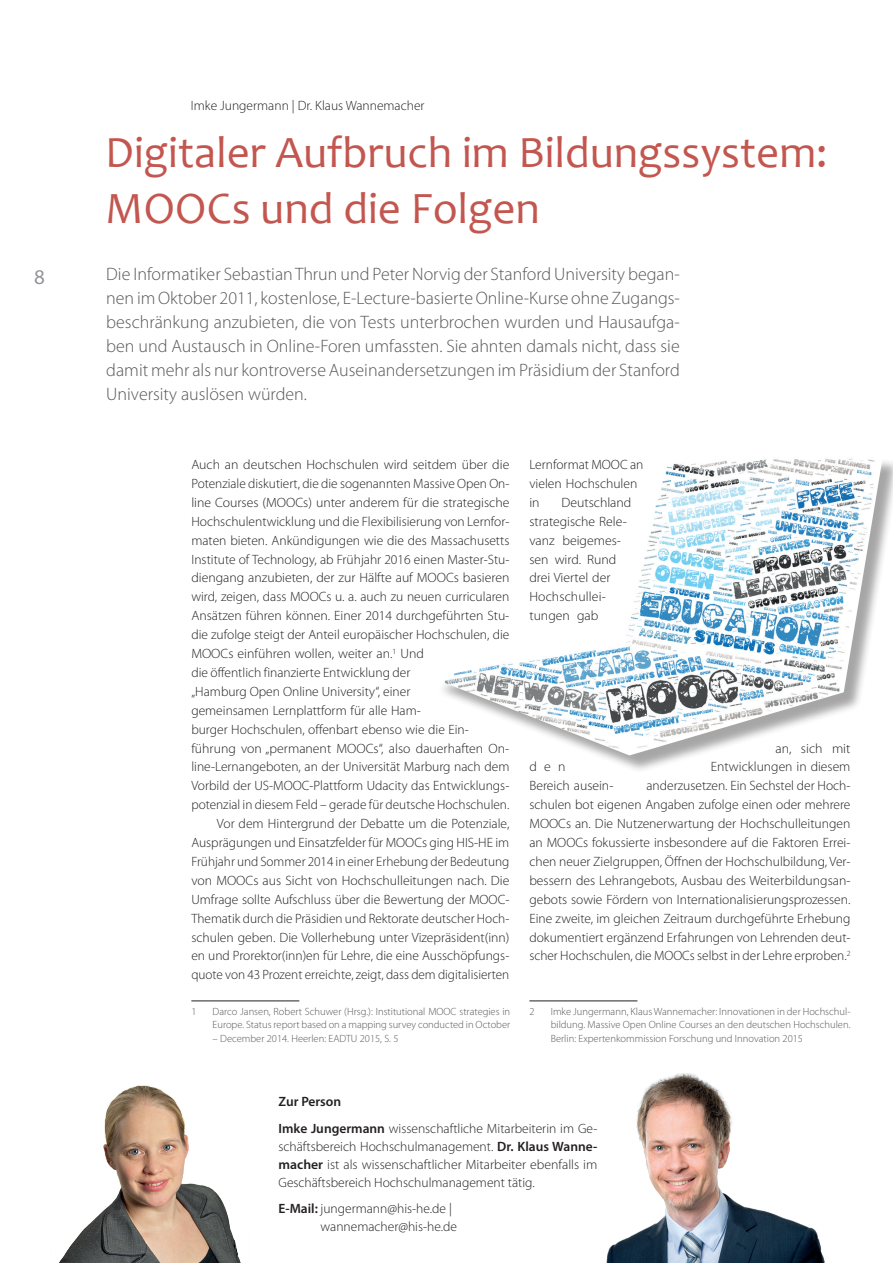
<style>
.page{position:relative;width:893px;height:1263px;background:#fff}
.page>*{position:absolute;margin:0;border:0;box-sizing:border-box;transform-origin:0 0}
.Überschrift_1{font:45px/56.7px "Candara";color:#c3564f}
.t1{font:21px "Myriad Pro";color:#939598}
.Einführungstext{font:300 18px/24px "Myriad Pro";color:#57585a;text-align:justify}
.Fliesstext{font:300 13.5px/18.9px "Myriad Pro";color:#231f20}
.Fliesstext_mit_Erstz{font:300 13.5px/18.9px "Myriad Pro";color:#231f20;text-align:justify}
.Autorennamen{font:300 13.5px "Myriad Pro";color:#231f20}
.Fliesstext-2{font:600 13.5px "Myriad Pro";color:#231f20}
.Fußnote{font:300 10.5px/13.6px "Myriad Pro";color:#57585a}
.s1{font-weight:600}
</style>
<div class="page">
<hr style="left:191px;top:1000px;width:108px;height:1px;background:#231f20">
<hr style="left:529px;top:1000px;width:108px;height:1px;background:#231f20">
<div style="left:437px;top:457px;width:456px;height:317px;background:#231f20;opacity:.4"></div>
<img style="left:437px;top:457px;width:446px;height:298px">
<img style="left:606px;top:1073px;width:219px;height:190px">
<img style="left:59px;top:1085px;width:182px;height:178px">
<h2 class="t1" style="left:34px;top:264px;width:12px">8</h2>
<p class="Autorennamen" style="left:191px;top:97px;width:235px">Imke Jungermann | Dr. Klaus Wannemacher</p>
<p class="Überschrift_1" style="left:105px;top:123px;width:724px">Digitaler Aufbruch im Bildungssystem:<br>MOOCs und die Folgen</p>
<p class="Einführungstext" style="left:106px;top:262px;width:575px">Die Informatiker Sebastian Thrun und Peter Norvig der Stanford University began&shy;nen im Oktober 2011, kostenlose, E-Lecture-basierte Online-Kurse ohne Zugangs&shy;beschränkung anzubieten, die von Tests unterbrochen wurden und Hausaufga&shy;ben und Austausch in Online-Foren umfassten. Sie ahnten damals nicht, dass sie damit mehr als nur kontroverse Auseinandersetzungen im Präsidium der Stanford University auslösen würden.</p>
<p class="Fliesstext" style="left:191px;top:455px;width:320px">Auch an deutschen Hochschulen wird seitdem über die Potenziale diskutiert, die die sogenannten Massive Open On&shy;line Courses (MOOCs) unter anderem für die strategische Hochschulentwicklung und die Flexibilisierung von Lernfor&shy;maten bieten. Ankündigungen wie die des Massachusetts Institute of Technology, ab Frühjahr 2016 einen Master-Stu&shy;diengang anzubieten, der zur Hälfte auf MOOCs basieren wird, zeigen, dass MOOCs u. a. auch zu neuen curricularen Ansätzen führen können. Einer 2014 durchgeführten Stu&shy;die zufolge steigt der Anteil europäischer Hochschulen, die MOOCs einführen wollen, weiter an.<sup>1</sup> Und<br>die öffentlich finanzierte Entwicklung der<br>„Hamburg Open Online University“, einer<br>gemeinsamen Lernplattform für alle Ham-<br>burger Hochschulen, offenbart ebenso wie die Ein&shy;führung von „permanent MOOCs“, also dauerhaften On&shy;line-Lernangeboten, an der Universität Marburg nach dem Vorbild der US-MOOC-Plattform Udacity das Entwicklungs&shy;potenzial in diesem Feld – gerade für deutsche Hochschulen.</p>
<p class="Fliesstext_mit_Erstz" style="left:191px;top:814px;width:320px;text-indent:26px">Vor dem Hintergrund der Debatte um die Potenziale, Ausprägungen und Einsatzfelder für MOOCs ging HIS-HE im Frühjahr und Sommer 2014 in einer Erhebung der Bedeutung von MOOCs aus Sicht von Hochschulleitungen nach. Die Umfrage sollte Aufschluss über die Bewertung der MOOC-Thematik durch die Präsidien und Rektorate deutscher Hoch&shy;schulen geben. Die Vollerhebung unter Vizepräsident(inn) en und Prorektor(inn)en für Lehre, die eine Ausschöpfungs&shy;quote von 43 Prozent erreichte, zeigt, dass dem digitalisierten</p>
<p class="Fußnote" style="left:191px;top:1004px;width:7px">1</p>
<p class="Fußnote" style="left:213px;top:1004px;width:299px">Darco Jansen, Robert Schuwer (Hrsg.): Institutional MOOC strategies in<br>Europe. Status report based on a mapping survey conducted in October</p>
<p class="Fußnote" style="left:213px;top:1031px;width:187px">– December 2014. Heerlen: EADTU 2015, S. 5</p>
<p class="Fliesstext" style="left:529px;top:455px;width:115px">Lernformat MOOC an vielen Hochschulen in</p>
<p class="Fliesstext" style="left:529px;top:493px;width:104px;text-indent:32px">Deutschland strategische Rele&shy;vanz beigemes&shy;sen wird. Rund drei Viertel der<br>Hochschullei&shy;tungen gab</p>
<p class="Fliesstext" style="left:775px;top:738px;width:77px">an, sich mit</p>
<p class="Fliesstext" style="left:529px;top:757px;width:38px">den</p>
<p class="Fliesstext" style="left:711px;top:757px;width:141px">Entwicklungen in diesem</p>
<p class="Fliesstext" style="left:529px;top:776px;width:86px">Bereich ausein-</p>
<p class="Fliesstext" style="left:529px;top:776px;width:323px;text-align:justify;text-indent:117px">anderzusetzen. Ein Sechstel der Hoch&shy;schulen bot eigenen Angaben zufolge einen oder mehrere MOOCs an. Die Nutzenerwartung der Hochschulleitungen an MOOCs fokussierte insbesondere auf die Faktoren Errei&shy;chen neuer Zielgruppen, Öffnen der Hochschulbildung, Ver&shy;bessern des Lehrangebots, Ausbau des Weiterbildungsan&shy;gebots sowie Fördern von Internationalisierungsprozessen.<br>Eine zweite, im gleichen Zeitraum durchgeführte Erhebung dokumentiert ergänzend Erfahrungen von Lehrenden deut&shy;scher Hochschulen, die MOOCs selbst in der Lehre erproben.<sup>2</sup></p>
<p class="Fußnote" style="left:529px;top:1004px;width:7px">2</p>
<p class="Fußnote" style="left:551px;top:1004px;width:301px;text-align:justify">Imke Jungermann, Klaus Wannemacher: Innovationen in der Hochschul&shy;bildung. Massive Open Online Courses an den deutschen Hochschulen.<br>Berlin: Expertenkommission Forschung und Innovation 2015</p>
<p class="Fliesstext-2" style="left:279px;top:1093px;width:64px">Zur Person</p>
<p class="Fliesstext" style="left:279px;top:1119px;width:320px;line-height:18px;text-align:justify"><span class="s1">Imke Jungermann</span> wissenschaftliche Mitarbeiterin im Ge&shy;schäftsbereich Hochschulmanagement. <span class="s1">Dr. Klaus Wanne&shy;macher</span> ist als wissenschaftlicher Mitarbeiter ebenfalls im Geschäftsbereich Hochschulmanagement tätig.</p>
<p class="Fliesstext" style="left:321px;top:1199px;width:138px;line-height:18px;text-indent:-42px"><span class="s1">E-Mail:</span> jungermann@his-he.de | wannemacher@his-he.de</p>
</div>
